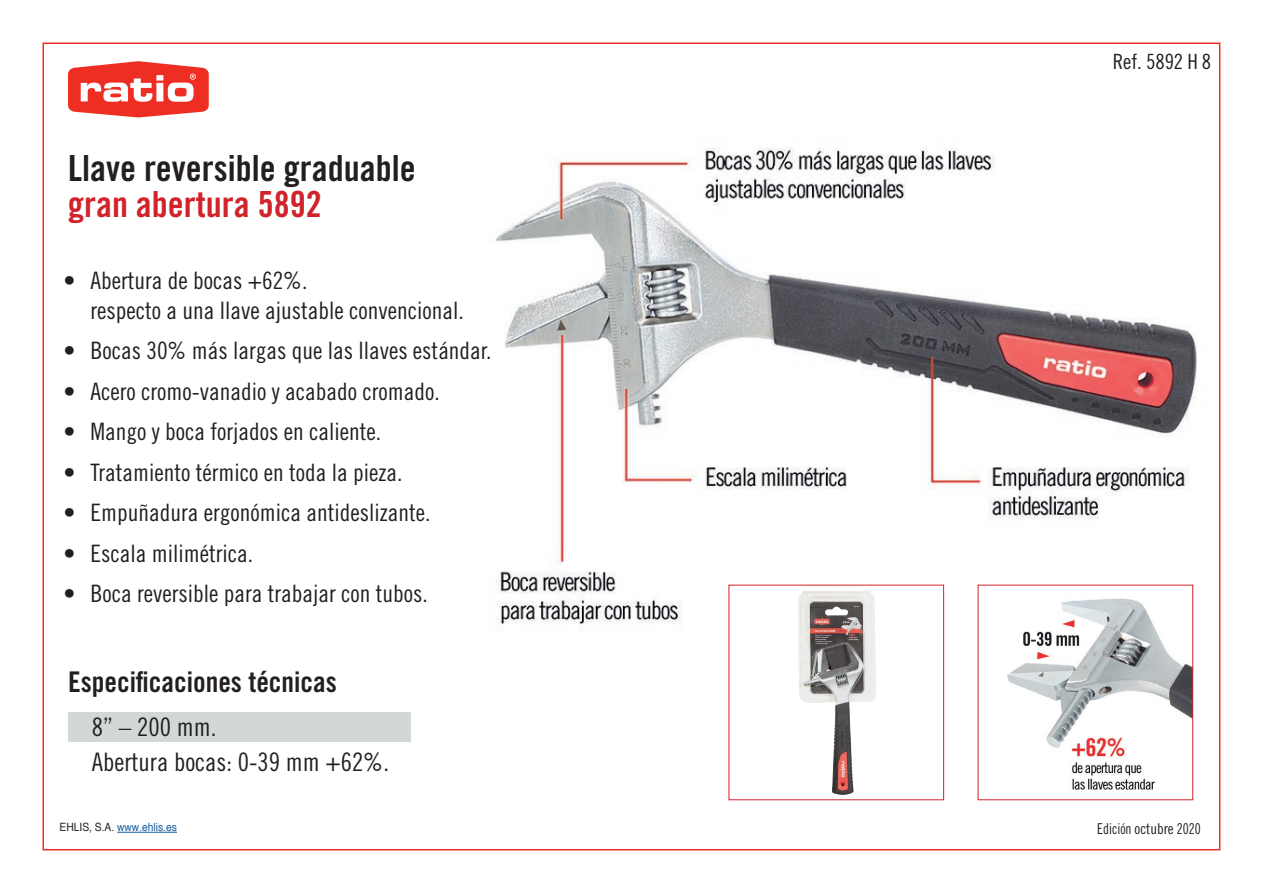
<style>
.page{position:relative;width:1263px;height:893px;background:#fff}
.page>*{position:absolute;margin:0;border:0;box-sizing:border-box;transform-origin:0 0}
.t1{font:36px "Trade Gothic LT Std Bd Cn 20";color:#231f20}
.t2{font:36px "Trade Gothic LT Std Bd Cn 20";color:#d1232a}
.t3{font:28.5px "Trade Gothic LT Std Bd Cn 20";color:#231f20}
.t4{font:25.5px/34.5px "Trade Gothic LT Std Cn 18";color:#231f20}
.t5{font:24px/30px "Trade Gothic LT Std Cn 18";color:#231f20}
.t6{font:21px "Trade Gothic LT Std Cn 18";color:#231f20}
.t7{font:15px "Trade Gothic LT Std Cn 18";color:#231f20;scale:.9 1}
.t8{font:11.4px "Helvetica";color:#175d9e;scale:.9 1}
.s1{color:#231f20}
</style>
<div class="page">
<img style="left:496px;top:147px;width:701px;height:499px">
<div style="left:68px;top:713px;width:342px;height:29px;background:#d2d7d8"></div>
<svg style="left:68px;top:61px;width:141px;height:56px"></svg>
<hr style="left:117px;top:832px;width:60px;height:1px;background:#175d9e">
<img style="left:980px;top:587px;width:211px;height:203px">
<img style="left:798px;top:591px;width:78px;height:204px">
<h1 class="t1" style="left:68px;top:146px;width:349px">Llave reversible graduable</h1>
<h1 class="t2" style="left:68px;top:182px;width:255px">gran abertura 5892</h1>
<p class="t5" style="left:91px;top:265px;width:375px;text-indent:-27px">• Abertura de bocas +62%.<br>respecto a una llave ajustable convencional.</p>
<p class="t5" style="left:64px;top:335px;width:430px">• Bocas 30% más largas que las llaves estándar.</p>
<p class="t5" style="left:64px;top:376px;width:378px">• Acero cromo-vanadio y acabado cromado.</p>
<p class="t5" style="left:64px;top:416px;width:319px">• Mango y boca forjados en caliente.</p>
<p class="t5" style="left:64px;top:457px;width:340px">• Tratamiento térmico en toda la pieza.</p>
<p class="t5" style="left:64px;top:497px;width:368px">• Empuñadura ergonómica antideslizante.</p>
<p class="t5" style="left:64px;top:538px;width:191px">• Escala milimétrica.</p>
<p class="t5" style="left:64px;top:578px;width:366px">• Boca reversible para trabajar con tubos.</p>
<p class="t3" style="left:68px;top:665px;width:270px">Especificaciones técnicas</p>
<p class="t4" style="left:92px;top:710px;width:299px">8” – 200 mm.<br>Abertura bocas: 0-39 mm +62%.</p>
<p class="t6" style="left:1113px;top:49px;width:100px">Ref. 5892 H 8</p>
<p class="t8" style="left:60px;top:819px;width:132px"><span class="s1">EHLIS, S.A.</span> www.ehlis.es</p>
<p class="t7" style="left:1097px;top:819px;width:117px">Edición octubre 2020</p>
</div>
